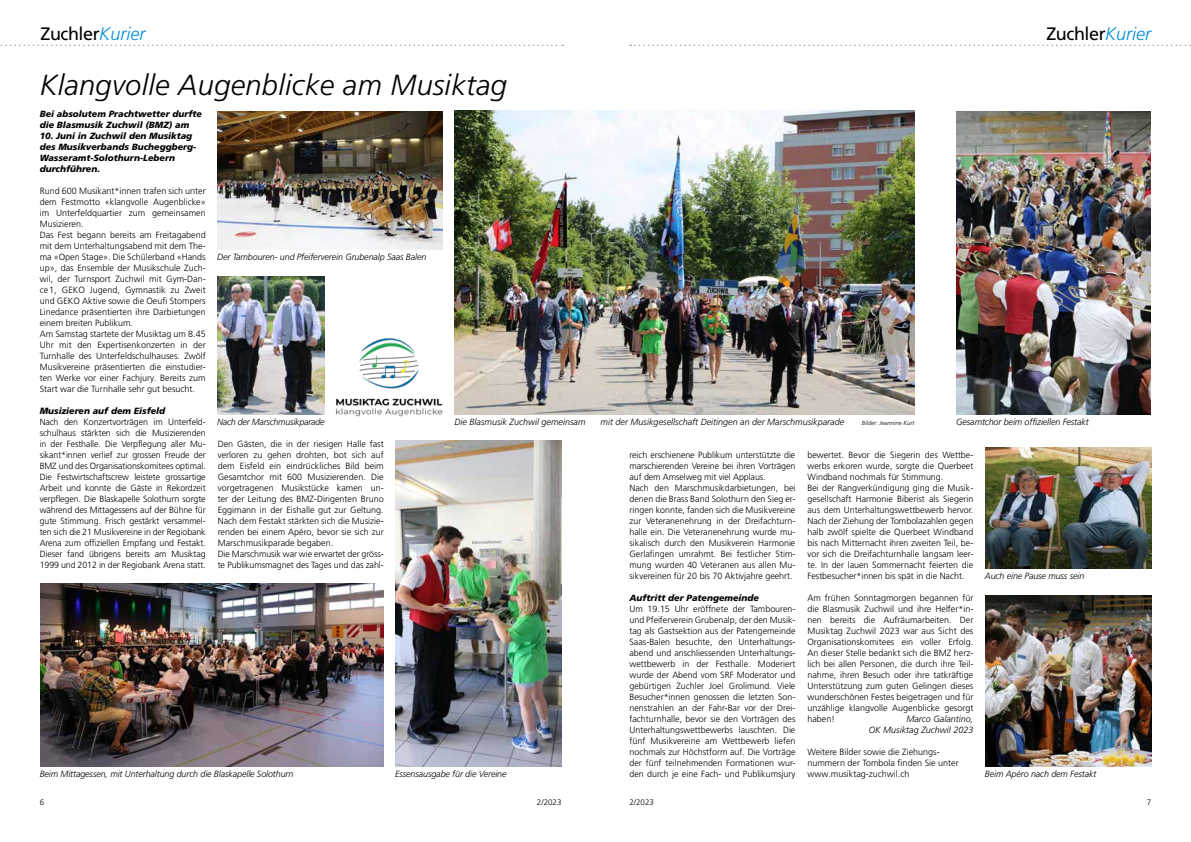
<style>
.page{position:relative;width:1191px;height:842px;background:#fff}
.page>*{position:absolute;margin:0;border:0;box-sizing:border-box;transform-origin:0 0}
.t1{font:italic 300 29px "Frutiger LT Pro";letter-spacing:.01em;color:#000}
.t2{font:18px "Frutiger LT Pro";letter-spacing:-.025em;color:#000}
.t3{font:300 9px/11px "Frutiger LT Pro";color:#000}
.t4{font:italic 300 9px/11px "Frutiger LT Pro";letter-spacing:-.01em;color:#000;text-align:right}
.t5{font:italic 900 9px/11px "Frutiger LT Pro";color:#000}
.t6{font:300 8px "Frutiger LT Pro";color:#000}
.t7{font:italic 300 6px "Frutiger LT Pro";color:#000}
.s1{font-weight:300;font-style:italic;color:#0090d7}
</style>
<div class="page">
<svg style="left:0;top:45px;width:563px;height:1px"></svg>
<svg style="left:630px;top:45px;width:561px;height:1px"></svg>
<img style="left:40px;top:584px;width:344px;height:182px">
<img style="left:985px;top:447px;width:166px;height:121px">
<img style="left:985px;top:595px;width:166px;height:171px">
<img style="left:218px;top:111px;width:224px;height:138px">
<img style="left:956px;top:111px;width:194px;height:303px">
<img style="left:217px;top:276px;width:107px;height:138px">
<img style="left:336px;top:338px;width:107px;height:79px">
<img style="left:395px;top:441px;width:166px;height:325px">
<img style="left:454px;top:111px;width:460px;height:303px">
<h2 class="t2" style="left:40px;top:23px;width:106px">Zuchler<span class="s1">Kurier</span></h2>
<h2 class="t2" style="left:1046px;top:23px;width:106px">Zuchler<span class="s1">Kurier</span></h2>
<h1 class="t1" style="left:40px;top:68px;width:469px">Klangvolle Augenblicke am Musiktag</h1>
<p class="t5" style="left:40px;top:109px;width:164px">Bei absolutem Prachtwetter durfte die Blasmusik Zuchwil (BMZ) am</p>
<p class="t5" style="left:40px;top:131px;width:158px">10. Juni in Zuchwil den Musiktag des Musikverbands Bucheggberg-<br>Wasseramt-Solothurn-Lebern durchführen.</p>
<p class="t3" style="left:40px;top:186px;width:167px">Rund 600 Musikant*innen trafen sich unter dem Festmotto «klangvolle Augenblicke» im Unterfeldquartier zum gemeinsamen Musizieren.<br>Das Fest begann bereits am Freitagabend mit dem Unterhaltungsabend mit dem The&shy;ma «Open Stage». Die Schülerband «Hands up», das Ensemble der Musikschule Zuch&shy;wil, der Turnsport Zuchwil mit Gym-Dan&shy;ce1, GEKO Jugend, Gymnastik zu Zweit und GEKO Aktive sowie die Oeufi Stompers Linedance präsentierten ihre Darbietungen einem breiten Publikum.<br>Am Samstag startete der Musiktag um 8.45<br>Uhr mit den Expertisenkonzerten in der Turnhalle des Unterfeldschulhauses. Zwölf Musikvereine präsentierten die einstudier&shy;ten Werke vor einer Fachjury. Bereits zum Start war die Turnhalle sehr gut besucht.</p>
<p class="t5" style="left:40px;top:406px;width:127px">Musizieren auf dem Eisfeld</p>
<p class="t3" style="left:40px;top:417px;width:167px;text-align:justify">Nach den Konzertvorträgen im Unterfeld&shy;schulhaus stärkten sich die Musizierenden in der Festhalle. Die Verpflegung aller Mu&shy;sikant*innen verlief zur grossen Freude der BMZ und des Organisationskomitees optimal.<br>Die Festwirtschaftscrew leistete grossartige Arbeit und konnte die Gäste in Rekordzeit verpflegen. Die Blaskapelle Solothurn sorgte während des Mittagessens auf der Bühne für gute Stimmung. Frisch gestärkt versammel&shy;ten sich die 21 Musikvereine in der Regiobank Arena zum offiziellen Empfang und Festakt.<br>Dieser fand übrigens bereits am Musiktag 1999 und 2012 in der Regiobank Arena statt.</p>
<p class="t4" style="left:217px;top:252px;width:211px">Der Tambouren- und Pfeiferverein Grubenalp Saas Balen</p>
<p class="t4" style="left:454px;top:417px;width:133px">Die Blasmusik Zuchwil gemeinsam</p>
<p class="t4" style="left:600px;top:417px;width:245px">mit der Musikgesellschaft Deitingen an der Marschmusikparade</p>
<p class="t7" style="left:861px;top:420px;width:54px">Bilder: Jeannine Kurt</p>
<p class="t4" style="left:217px;top:417px;width:109px">Nach der Marschmusikparade</p>
<p class="t4" style="left:956px;top:417px;width:134px">Gesamtchor beim offiziellen Festakt</p>
<p class="t3" style="left:218px;top:439px;width:167px">Den Gästen, die in der riesigen Halle fast verloren zu gehen drohten, bot sich auf dem Eisfeld ein eindrückliches Bild beim Gesamtchor mit 600 Musizierenden. Die vorgetragenen Musikstücke kamen un&shy;ter der Leitung des BMZ-Dirigenten Bruno Eggimann in der Eishalle gut zur Geltung.<br>Nach dem Festakt stärkten sich die Musizie&shy;renden bei einem Apéro, bevor sie sich zur Marschmusikparade begaben.<br>Die Marschmusik war wie erwartet der gröss&shy;te Publikumsmagnet des Tages und das zahl-</p>
<p class="t3" style="left:629px;top:450px;width:167px">reich erschienene Publikum unterstützte die marschierenden Vereine bei ihren Vorträgen auf dem Amselweg mit viel Applaus.<br>Nach den Marschmusikdarbietungen, bei denen die Brass Band Solothurn den Sieg er&shy;ringen konnte, fanden sich die Musikvereine zur Veteranenehrung in der Dreifachturn&shy;halle ein. Die Veteranenehrung wurde mu&shy;sikalisch durch den Musikverein Harmonie Gerlafingen umrahmt. Bei festlicher Stim&shy;mung wurden 40 Veteranen aus allen Mu&shy;sikvereinen für 20 bis 70 Aktivjahre geehrt.</p>
<p class="t5" style="left:629px;top:593px;width:131px">Auftritt der Patengemeinde</p>
<p class="t3" style="left:629px;top:604px;width:167px;text-align:justify">Um 19.15 Uhr eröffnete der Tambouren&shy;und Pfeiferverein Grubenalp, der den Musik&shy;tag als Gastsektion aus der Patengemeinde Saas-Balen besuchte, den Unterhaltungs&shy;abend und anschliessenden Unterhaltungs&shy;wettbewerb in der Festhalle. Moderiert wurde der Abend vom SRF Moderator und gebürtigen Zuchler Joel Grolimund. Viele Besucher*innen genossen die letzten Son&shy;nenstrahlen an der Fahr-Bar vor der Drei&shy;fachturnhalle, bevor sie den Vorträgen des Unterhaltungswettbewerbs lauschten. Die fünf Musikvereine am Wettbewerb liefen nochmals zur Höchstform auf. Die Vorträge der fünf teilnehmenden Formationen wur&shy;den durch je eine Fach- und Publikumsjury</p>
<p class="t3" style="left:807px;top:450px;width:167px">bewertet. Bevor die Siegerin des Wettbe&shy;werbs erkoren wurde, sorgte die Querbeet Windband nochmals für Stimmung.<br>Bei der Rangverkündigung ging die Musik&shy;gesellschaft Harmonie Biberist als Siegerin aus dem Unterhaltungswettbewerb hervor.<br>Nach der Ziehung der Tombolazahlen gegen halb zwölf spielte die Querbeet Windband bis nach Mitternacht ihren zweiten Teil, be&shy;vor sich die Dreifachturnhalle langsam leer&shy;te. In der lauen Sommernacht feierten die Festbesucher*innen bis spät in die Nacht.</p>
<p class="t3" style="left:807px;top:593px;width:167px;text-align:justify">Am frühen Sonntagmorgen begannen für die Blasmusik Zuchwil und ihre Helfer*in&shy;nen bereits die Aufräumarbeiten. Der Musiktag Zuchwil 2023 war aus Sicht des Organisationskomitees ein voller Erfolg.<br>An dieser Stelle bedankt sich die BMZ herz&shy;lich bei allen Personen, die durch ihre Teil&shy;nahme, ihren Besuch oder ihre tatkräftige Unterstützung zum guten Gelingen dieses wunderschönen Festes beigetragen und für unzählige klangvolle Augenblicke gesorgt haben!</p>
<p class="t4" style="left:985px;top:571px;width:101px">Auch eine Pause muss sein</p>
<p class="t4" style="left:868px;top:714px;width:106px">Marco Galantino,<br>OK Musiktag Zuchwil 2023</p>
<p class="t3" style="left:807px;top:747px;width:153px">Weitere Bilder sowie die Ziehungs&shy;nummern der Tombola finden Sie unter</p>
<p class="t4" style="left:395px;top:769px;width:113px">Essensausgabe für die Vereine</p>
<p class="t4" style="left:40px;top:769px;width:255px">Beim Mittagessen, mit Unterhaltung durch die Blaskapelle Solothurn</p>
<p class="t3" style="left:807px;top:769px;width:104px">www.musiktag-zuchwil.ch</p>
<p class="t4" style="left:985px;top:769px;width:113px">Beim Apéro nach dem Festakt</p>
<p class="t6" style="left:40px;top:798px;width:6px">6</p>
<p class="t6" style="left:537px;top:798px;width:26px">2/2023</p>
<p class="t6" style="left:629px;top:798px;width:26px">2/2023</p>
<p class="t6" style="left:1146px;top:798px;width:6px">7</p>
</div>
